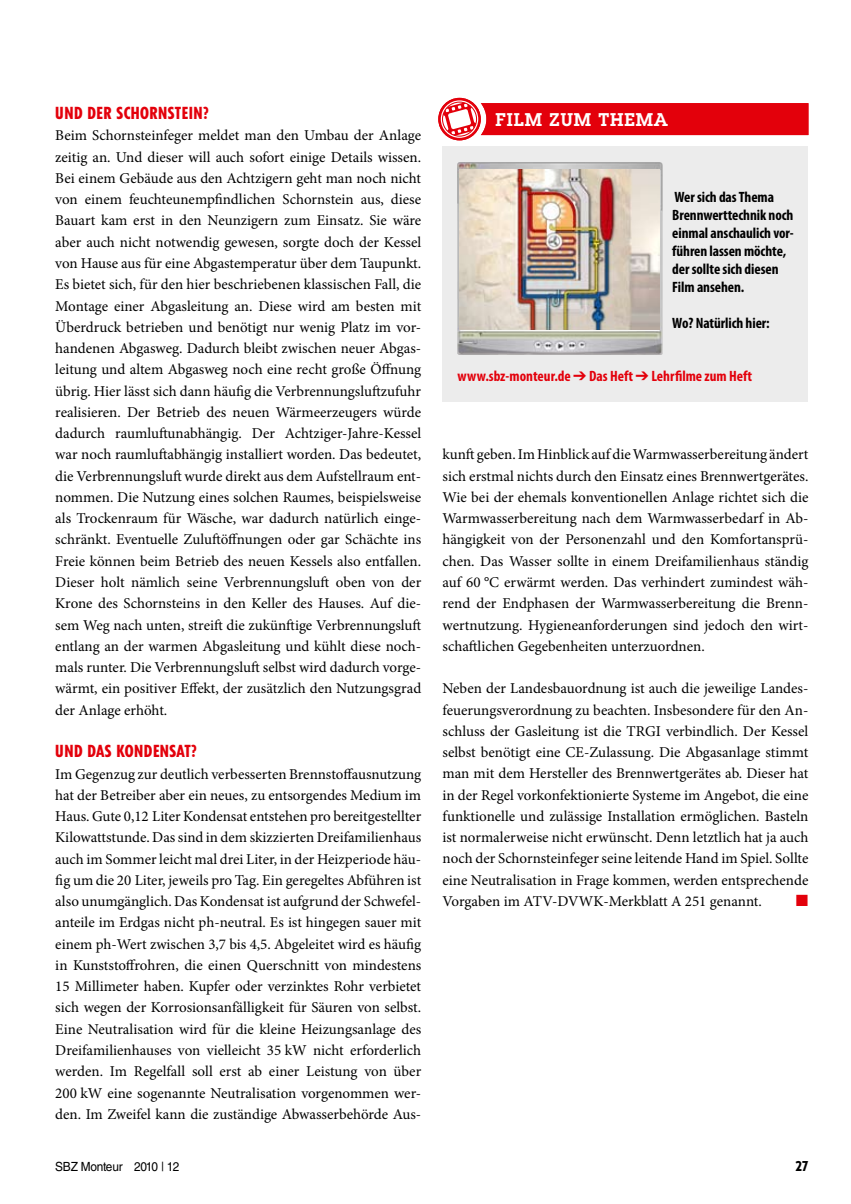
<style>
.page{position:relative;width:851px;height:1204px;background:#fff}
.page>*{position:absolute;margin:0;border:0;box-sizing:border-box;transform-origin:0 0}
.t1{font:600 18px "Lubalin Graph Std";letter-spacing:.05em;color:#fff}
.t2{font:800 condensed 16.5px "Tempo Std";letter-spacing:.03em;color:#e3000b}
.t3{font:15px/21.3px "Minion Pro";color:#000;text-align:justify}
.t4{font:700 condensed 15px/18px "Myriad Pro";letter-spacing:-.005em;color:#000}
.t5{font:700 condensed 15px "Myriad Pro";color:#e3000b}
.t6{font:15px "European Pi Std 3";color:#e3000b}
.t7{font:800 condensed 13.5px "Tempo Std";color:#000}
.t8{font:12.6px "Helvetica LT Std";letter-spacing:-.02em;color:#000;scale:.94 1}
</style>
<div class="page">
<div style="left:442px;top:146px;width:366px;height:255px;background:#ececec"></div>
<div style="left:438px;top:98px;width:42px;height:42px;border:3px solid #e3000b;border-radius:50%"></div>
<svg style="left:442px;top:102px;width:366px;height:34px;background:#e61d27"></svg>
<img style="left:460px;top:170px;width:199px;height:160px">
<p class="t2" style="left:55px;top:103px;width:155px">UND DER SCHORNSTEIN?</p>
<p class="t3" style="left:55px;top:125px;width:367px">Beim Schornsteinfeger meldet man den Umbau der Anlage zeitig an. Und dieser will auch sofort einige Details wissen.<br>Bei einem Gebäude aus den Achtzigern geht man noch nicht von einem feuchteunempfindlichen Schornstein aus, diese Bauart kam erst in den Neunzigern zum Einsatz. Sie wäre aber auch nicht notwendig gewesen, sorgte doch der Kessel von Hause aus für eine Abgastemperatur über dem Taupunkt.<br>Es bietet sich, für den hier beschriebenen klassischen Fall, die Montage einer Abgasleitung an. Diese wird am besten mit Überdruck betrieben und benötigt nur wenig Platz im vor&shy;handenen Abgasweg. Dadurch bleibt zwischen neuer Abgas&shy;leitung und altem Abgasweg noch eine recht große Öffnung übrig. Hier lässt sich dann häufig die Verbrennungsluftzufuhr realisieren. Der Betrieb des neuen Wärmeerzeugers würde dadurch raumluftunabhängig. Der Achtziger-Jahre-Kessel war noch raumluftabhängig installiert worden. Das bedeutet, die Verbrennungsluft wurde direkt aus dem Aufstellraum ent&shy;nommen. Die Nutzung eines solchen Raumes, beispielsweise als Trockenraum für Wäsche, war dadurch natürlich einge&shy;schränkt. Eventuelle Zuluftöffnungen oder gar Schächte ins Freie können beim Betrieb des neuen Kessels also entfallen.<br>Dieser holt nämlich seine Verbrennungsluft oben von der Krone des Schornsteins in den Keller des Hauses. Auf die&shy;sem Weg nach unten, streift die zukünftige Verbrennungsluft entlang an der warmen Abgasleitung und kühlt diese noch&shy;mals runter. Die Verbrennungsluft selbst wird dadurch vorge&shy;wärmt, ein positiver Effekt, der zusätzlich den Nutzungsgrad der Anlage erhöht.</p>
<p class="t2" style="left:55px;top:740px;width:143px">UND DAS KONDENSAT?</p>
<p class="t3" style="left:55px;top:763px;width:367px">Im Gegenzug zur deutlich verbesserten Brennstoffausnutzung hat der Betreiber aber ein neues, zu entsorgendes Medium im Haus. Gute 0,12 Liter Kondensat entstehen pro bereitgestellter Kilowattstunde. Das sind in dem skizzierten Dreifamilienhaus auch im Sommer leicht mal drei Liter, in der Heizperiode häu&shy;fig um die 20 Liter, jeweils pro Tag. Ein geregeltes Abführen ist also unumgänglich. Das Kondensat ist aufgrund der Schwefel&shy;anteile im Erdgas nicht ph-neutral. Es ist hingegen sauer mit einem ph-Wert zwischen 3,7 bis 4,5. Abgeleitet wird es häufig in Kunststoffrohren, die einen Querschnitt von mindestens 15 Millimeter haben. Kupfer oder verzinktes Rohr verbietet sich wegen der Korrosionsanfälligkeit für Säuren von selbst.<br>Eine Neutralisation wird für die kleine Heizungsanlage des Dreifamilienhauses von vielleicht 35 kW nicht erforderlich werden. Im Regelfall soll erst ab einer Leistung von über 200 kW eine sogenannte Neutralisation vorgenommen wer&shy;den. Im Zweifel kann die zuständige Abwasserbehörde Aus-</p>
<p class="t1" style="left:495px;top:107px;width:174px">FILM ZUM THEMA</p>
<p class="t4" style="left:672px;top:188px;width:123px">Wer sich das Thema<br>Brennwerttechnik noch einmal anschaulich vor&shy;führen lassen möchte, der sollte sich diesen<br>Film ansehen.</p>
<p class="t4" style="left:672px;top:314px;width:99px">Wo? Natürlich hier:</p>
<p class="t5" style="left:457px;top:366px;width:296px">www.sbz-monteur.de ➔ Das Heft ➔ Lehrfilme zum Heft</p>
<p class="t3" style="left:442px;top:444px;width:367px">kunft geben. Im Hinblick auf die Warmwasserbereitung ändert sich erstmal nichts durch den Einsatz eines Brennwertgerätes.<br>Wie bei der ehemals konventionellen Anlage richtet sich die Warmwasserbereitung nach dem Warmwasserbedarf in Ab&shy;hängigkeit von der Personenzahl und den Komfortansprü&shy;chen. Das Wasser sollte in einem Dreifamilienhaus ständig auf 60 °C erwärmt werden. Das verhindert zumindest wäh&shy;rend der Endphasen der Warmwasserbereitung die Brenn&shy;wertnutzung. Hygieneanforderungen sind jedoch den wirt&shy;schaftlichen Gegebenheiten unterzuordnen.</p>
<p class="t3" style="left:442px;top:678px;width:367px">Neben der Landesbauordnung ist auch die jeweilige Landes&shy;feuerungsverordnung zu beachten. Insbesondere für den An&shy;schluss der Gasleitung ist die TRGI verbindlich. Der Kessel selbst benötigt eine CE-Zulassung. Die Abgasanlage stimmt man mit dem Hersteller des Brennwertgerätes ab. Dieser hat in der Regel vorkonfektionierte Systeme im Angebot, die eine funktionelle und zulässige Installation ermöglichen. Basteln ist normalerweise nicht erwünscht. Denn letztlich hat ja auch noch der Schornsteinfeger seine leitende Hand im Spiel. Sollte eine Neutralisation in Frage kommen, werden entsprechende Vorgaben im ATV-DVWK-Merkblatt A 251 genannt.</p>
<p class="t6" style="left:795px;top:891px;width:14px">■</p>
<p class="t8" style="left:55px;top:1158px;width:133px">SBZ Monteur 2010 | 12</p>
<p class="t7" style="left:795px;top:1157px;width:14px">27</p>
</div>
